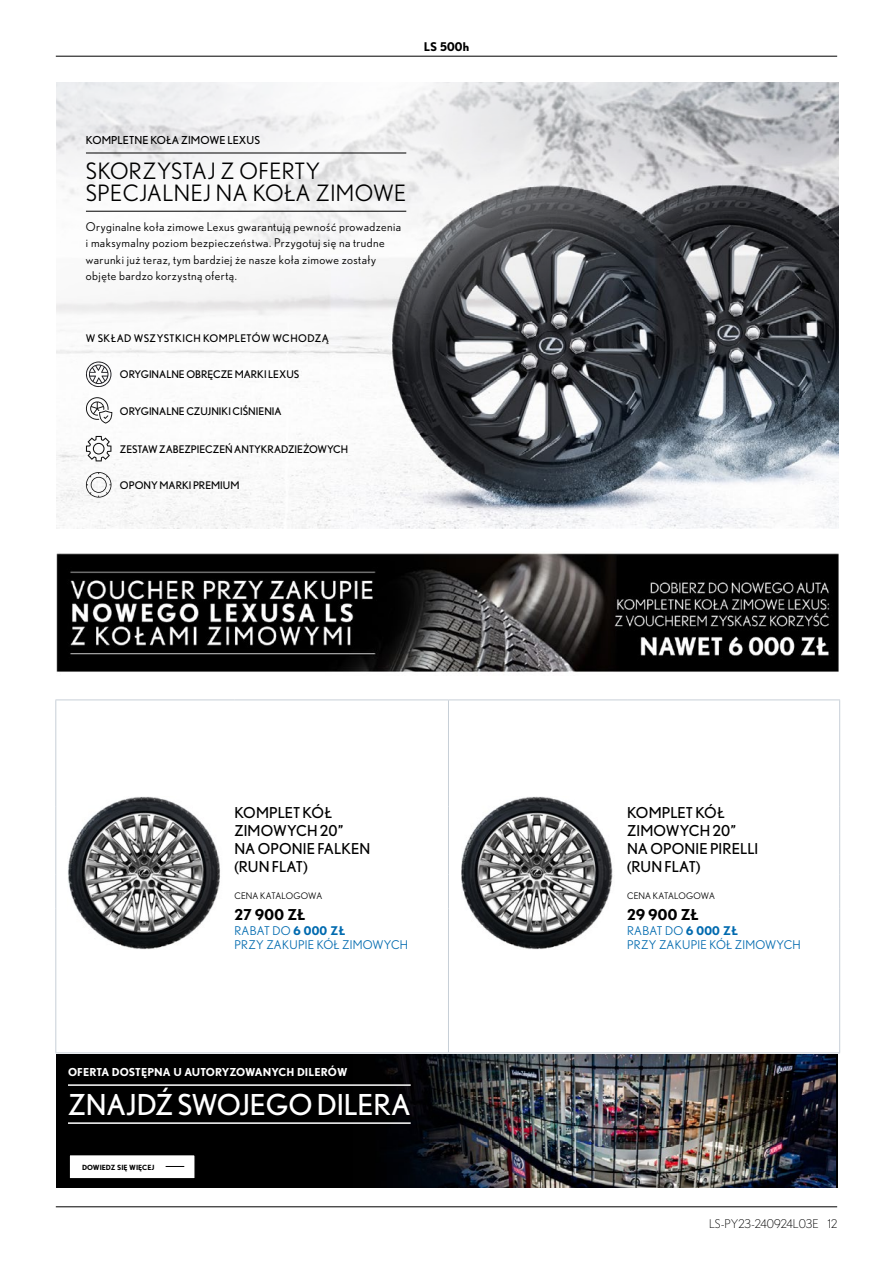
<style>
.page{position:relative;width:893px;height:1263px;background:#fff}
.page>*{position:absolute;margin:0;border:0;box-sizing:border-box;transform-origin:0 0}
.t1{font:28.8px "Nobel WGL";color:#fff}
.t2{font:22.5px/22.5px "Nobel Pl";letter-spacing:.02em;color:#000}
.t3{font:15px/18px "Nobel WGL";color:#000}
.t4{font:700 15px "Nobel WGL";letter-spacing:.02em;color:#000}
.t5{font:12px/16.5px "Nobel WGL";letter-spacing:.035em;color:#000}
.t6{font:12px/14.4px "Nobel Pl";letter-spacing:.02em;color:#006aaf}
.t7{font:300 12px "Nobel WGL";color:#000}
.t8{font:700 12px "Nobel WGL";color:#000}
.t9{font:700 10.95px "Nobel WGL";letter-spacing:.01em;color:#fff}
.t10{font:10.95px "Nobel WGL";letter-spacing:.01em;color:#000}
.t11{font:10.5px "Nobel WGL";color:#000}
.t12{font:10.5px "Nobel WGL";letter-spacing:.04em;color:#000}
.t13{font:9px "Nobel WGL";letter-spacing:.01em;color:#000}
.t14{font:700 7.05px "Nobel WGL";color:#000}
.s1{font-family:"Nobel WGL";font-weight:700}
</style>
<div class="page">
<hr style="left:56px;top:56px;width:781px;height:1px;background:#000">
<hr style="left:56px;top:1206px;width:781px;height:1px;background:#000">
<div style="left:56px;top:1054px;width:781px;height:134px;background:#000"></div>
<img style="left:380px;top:1054px;width:456px;height:134px">
<hr style="left:68px;top:1084px;width:343px;height:2px;background:#fff">
<hr style="left:68px;top:1122px;width:343px;height:2px;background:#fff">
<div style="left:69px;top:1154px;width:126px;height:25px;background:#fff"></div>
<div style="left:68px;top:1154px;width:128px;height:25px;border:2px solid #000"></div>
<svg style="left:166px;top:1166px;width:18px;height:1px"></svg>
<img style="left:56px;top:394px;width:783px;height:134px">
<img style="left:56px;top:83px;width:783px;height:311px">
<hr style="left:86px;top:153px;width:320px;height:1px;background:#000">
<hr style="left:86px;top:211px;width:320px;height:1px;background:#000">
<svg style="left:86px;top:361px;width:25px;height:26px"></svg>
<svg style="left:86px;top:397px;width:26px;height:27px"></svg>
<svg style="left:86px;top:436px;width:25px;height:25px"></svg>
<svg style="left:86px;top:472px;width:25px;height:26px"></svg>
<img style="left:57px;top:553px;width:781px;height:119px">
<hr style="left:55px;top:699px;width:179px;height:1px;background:#c7cfd7">
<hr style="left:55px;top:700px;width:1px;height:106px;background:#c7cfd7">
<hr style="left:234px;top:699px;width:214px;height:1px;background:#c7cfd7">
<hr style="left:55px;top:806px;width:1px;height:68px;background:#c7cfd7">
<hr style="left:55px;top:874px;width:1px;height:34px;background:#c7cfd7">
<svg style="left:55px;top:908px;width:1px;height:13px"></svg>
<hr style="left:55px;top:921px;width:1px;height:131px;background:#c7cfd7">
<hr style="left:55px;top:1052px;width:179px;height:1px;background:#c7cfd7">
<hr style="left:234px;top:1052px;width:214px;height:1px;background:#c7cfd7">
<hr style="left:448px;top:699px;width:179px;height:1px;background:#c7cfd7">
<hr style="left:448px;top:700px;width:1px;height:106px;background:#c7cfd7">
<hr style="left:627px;top:699px;width:213px;height:1px;background:#c7cfd7">
<hr style="left:839px;top:700px;width:1px;height:106px;background:#c7cfd7">
<hr style="left:448px;top:806px;width:1px;height:68px;background:#c7cfd7">
<hr style="left:839px;top:806px;width:1px;height:68px;background:#c7cfd7">
<hr style="left:448px;top:874px;width:1px;height:34px;background:#c7cfd7">
<hr style="left:839px;top:874px;width:1px;height:34px;background:#c7cfd7">
<svg style="left:448px;top:908px;width:1px;height:13px"></svg>
<svg style="left:839px;top:908px;width:1px;height:13px"></svg>
<hr style="left:448px;top:921px;width:1px;height:131px;background:#c7cfd7">
<hr style="left:839px;top:921px;width:1px;height:131px;background:#c7cfd7">
<hr style="left:448px;top:1052px;width:179px;height:1px;background:#c7cfd7">
<hr style="left:627px;top:1052px;width:213px;height:1px;background:#c7cfd7">
<img style="left:68px;top:796px;width:152px;height:153px">
<img style="left:461px;top:796px;width:152px;height:153px">
<p class="t8" style="left:424px;top:38px;width:47px">LS 500h</p>
<p class="t10" style="left:86px;top:132px;width:176px">KOMPLETNE KOŁA ZIMOWE LEXUS</p>
<h2 class="t2" style="left:86px;top:159px;width:322px">SKORZYSTAJ Z OFERTY<br>SPECJALNEJ NA KOŁA ZIMOWE</h2>
<p class="t5" style="left:86px;top:218px;width:317px">Oryginalne koła zimowe Lexus gwarantują pewność prowadzenia i maksymalny poziom bezpieczeństwa. Przygotuj się na trudne warunki już teraz, tym bardziej że nasze koła zimowe zostały objęte bardzo korzystną ofertą.</p>
<p class="t12" style="left:86px;top:331px;width:245px">W SKŁAD WSZYSTKICH KOMPLETÓW WCHODZĄ</p>
<p class="t11" style="left:120px;top:367px;width:181px">ORYGINALNE OBRĘCZE MARKI LEXUS</p>
<p class="t11" style="left:120px;top:403px;width:163px">ORYGINALNE CZUJNIKI CIŚNIENIA</p>
<p class="t11" style="left:120px;top:442px;width:230px">ZESTAW ZABEZPIECZEŃ ANTYKRADZIEŻOWYCH</p>
<p class="t11" style="left:120px;top:478px;width:121px">OPONY MARKI PREMIUM</p>
<p class="t3" style="left:234px;top:803px;width:137px">KOMPLET KÓŁ<br>ZIMOWYCH 20”<br>NA OPONIE FALKEN (RUN FLAT)</p>
<p class="t3" style="left:627px;top:803px;width:133px">KOMPLET KÓŁ<br>ZIMOWYCH 20”<br>NA OPONIE PIRELLI (RUN FLAT)</p>
<p class="t13" style="left:234px;top:889px;width:89px">CENA KATALOGOWA</p>
<p class="t13" style="left:627px;top:889px;width:89px">CENA KATALOGOWA</p>
<p class="t4" style="left:234px;top:903px;width:73px">27 900 ZŁ</p>
<p class="t4" style="left:627px;top:903px;width:73px">29 900 ZŁ</p>
<p class="t6" style="left:234px;top:923px;width:175px">RABAT DO <span class="s1">6 000 ZŁ<br></span>PRZY ZAKUPIE KÓŁ ZIMOWYCH</p>
<p class="t6" style="left:627px;top:923px;width:175px">RABAT DO <span class="s1">6 000 ZŁ<br></span>PRZY ZAKUPIE KÓŁ ZIMOWYCH</p>
<p class="t9" style="left:68px;top:1064px;width:281px">OFERTA DOSTĘPNA U AUTORYZOWANYCH DILERÓW</p>
<h1 class="t1" style="left:68px;top:1084px;width:344px">ZNAJDŹ SWOJEGO DILERA</h1>
<p class="t14" style="left:82px;top:1161px;width:74px">DOWIEDZ SIĘ WIĘCEJ</p>
<p class="t7" style="left:709px;top:1215px;width:130px">LS-PY23-240924L03E 12</p>
</div>
